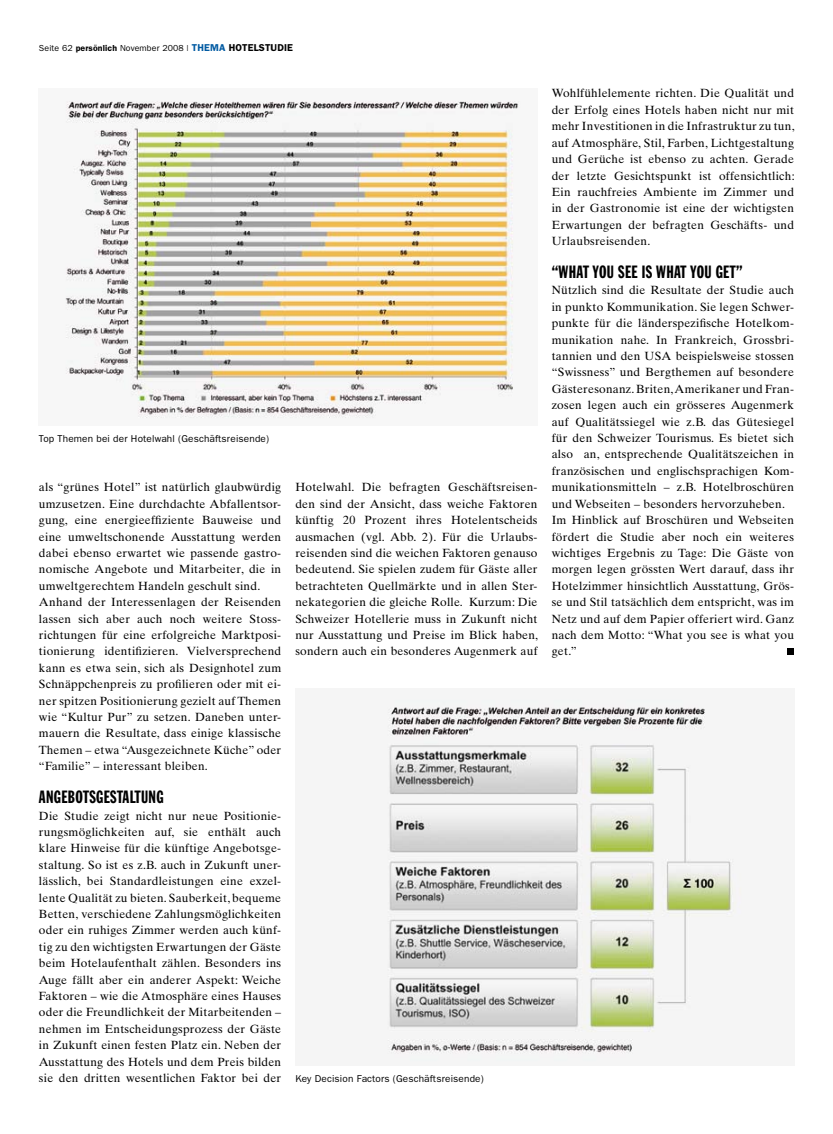
<style>
.page{position:relative;width:833px;height:1134px;background:#fff}
.page>*{position:absolute;margin:0;border:0;box-sizing:border-box;transform-origin:0 0}
.t1{font:17.5px "Franklin Gothic Extra Cond";letter-spacing:.02em;color:#000}
.t2{font:11.88px/16.4px "Times Ten";letter-spacing:.02em;color:#000;text-align:justify}
.t3{font:10px "Franklin Gothic";letter-spacing:.015em;color:#000}
.t4{font:8.75px "Franklin Gothic";letter-spacing:.015em;color:#000}
.s1{font-weight:600}
.s2{font-weight:600;font-size:10px;color:#005aa2}
.s3{font-weight:600;font-size:10px}
</style>
<div class="page">
<img style="left:65px;top:101px;width:455px;height:317px">
<div style="left:787px;top:648px;width:7px;height:7px;background:#000"></div>
<img style="left:387px;top:699px;width:355px;height:363px">
<p class="t4" style="left:39px;top:43px;width:255px">Seite 62 <span class="s1">PERSÖNLICH</span> November 2008 | <span class="s2">THEMA</span> <span class="s3">HOTELSTUDIE</span></p>
<p class="t3" style="left:39px;top:433px;width:232px">Top Themen bei der Hotelwahl (Geschäftsreisende)</p>
<p class="t2" style="left:39px;top:479px;width:244px;text-align:left">als “grünes Hotel” ist natürlich glaubwürdig umzusetzen. Eine durchdachte Abfallentsor&shy;gung, eine energieeffiziente Bauweise und eine umweltschonende Ausstattung werden dabei ebenso erwartet wie passende gastro&shy;nomische Angebote und Mitarbeiter, die in umweltgerechtem Handeln geschult sind.<br>Anhand der Interessenlagen der Reisenden lassen sich aber auch noch weitere Stoss&shy;richtungen für eine erfolgreiche Marktposi&shy;tionierung identifizieren. Vielversprechend kann es etwa sein, sich als Designhotel zum Schnäppchenpreis zu profilieren oder mit ei&shy;ner spitzen Positionierung gezielt auf Themen wie “Kultur Pur” zu setzen. Daneben unter&shy;mauern die Resultate, dass einige klassische Themen – etwa “Ausgezeichnete Küche” oder “Familie” – interessant bleiben.</p>
<h1 class="t1" style="left:39px;top:788px;width:125px">ANGEBOTSGESTALTUNG</h1>
<p class="t2" style="left:39px;top:807px;width:244px">Die Studie zeigt nicht nur neue Positionie&shy;rungsmöglichkeiten auf, sie enthält auch klare Hinweise für die künftige Angebotsge&shy;staltung. So ist es z.B. auch in Zukunft uner&shy;lässlich, bei Standardleistungen eine exzel&shy;lente Qualität zu bieten. Sauberkeit, bequeme Betten, verschiedene Zahlungsmöglichkeiten oder ein ruhiges Zimmer werden auch künf&shy;tig zu den wichtigsten Erwartungen der Gäste beim Hotelaufenthalt zählen. Besonders ins Auge fällt aber ein anderer Aspekt: Weiche Faktoren – wie die Atmosphäre eines Hauses oder die Freundlichkeit der Mitarbeitenden – nehmen im Entscheidungsprozess der Gäste in Zukunft einen festen Platz ein. Neben der Ausstattung des Hotels und dem Preis bilden sie den dritten wesentlichen Faktor bei der</p>
<p class="t2" style="left:295px;top:479px;width:244px">Hotelwahl. Die befragten Geschäftsreisen&shy;den sind der Ansicht, dass weiche Faktoren künftig 20 Prozent ihres Hotelentscheids ausmachen (vgl. Abb. 2). Für die Urlaubs&shy;reisenden sind die weichen Faktoren genauso bedeutend. Sie spielen zudem für Gäste aller betrachteten Quellmärkte und in allen Ster&shy;nekategorien die gleiche Rolle. Kurzum: Die Schweizer Hotellerie muss in Zukunft nicht nur Ausstattung und Preise im Blick haben, sondern auch ein besonderes Augenmerk auf</p>
<p class="t2" style="left:552px;top:85px;width:244px">Wohlfühlelemente richten. Die Qualität und der Erfolg eines Hotels haben nicht nur mit mehr Investitionen in die Infrastruktur zu tun, auf Atmosphäre, Stil, Farben, Lichtgestaltung und Gerüche ist ebenso zu achten. Gerade der letzte Gesichtspunkt ist offensichtlich:<br>Ein rauchfreies Ambiente im Zimmer und in der Gastronomie ist eine der wichtigsten Erwartungen der befragten Geschäfts- und Urlaubsreisenden.</p>
<h1 class="t1" style="left:552px;top:262px;width:192px">“WHAT YOU SEE IS WHAT YOU GET”</h1>
<p class="t2" style="left:552px;top:282px;width:244px;text-align:left">Nützlich sind die Resultate der Studie auch in punkto Kommunikation. Sie legen Schwer&shy;punkte für die länderspezifische Hotelkom&shy;munikation nahe. In Frankreich, Grossbri&shy;tannien und den USA beispielsweise stossen “Swissness” und Bergthemen auf besondere Gästeresonanz. Briten, Amerikaner und Fran&shy;zosen legen auch ein grösseres Augenmerk auf Qualitätssiegel wie z.B. das Gütesiegel für den Schweizer Tourismus. Es bietet sich also an, entsprechende Qualitätszeichen in französischen und englischsprachigen Kom&shy;munikationsmitteln – z.B. Hotelbroschüren und Webseiten – besonders hervorzuheben.<br>Im Hinblick auf Broschüren und Webseiten fördert die Studie aber noch ein weiteres wichtiges Ergebnis zu Tage: Die Gäste von morgen legen grössten Wert darauf, dass ihr Hotelzimmer hinsichtlich Ausstattung, Grös&shy;se und Stil tatsächlich dem entspricht, was im Netz und auf dem Papier offeriert wird. Ganz nach dem Motto: “What you see is what you get.”</p>
<p class="t3" style="left:295px;top:1073px;width:190px">Key Decision Factors (Geschäftsreisende)</p>
</div>
